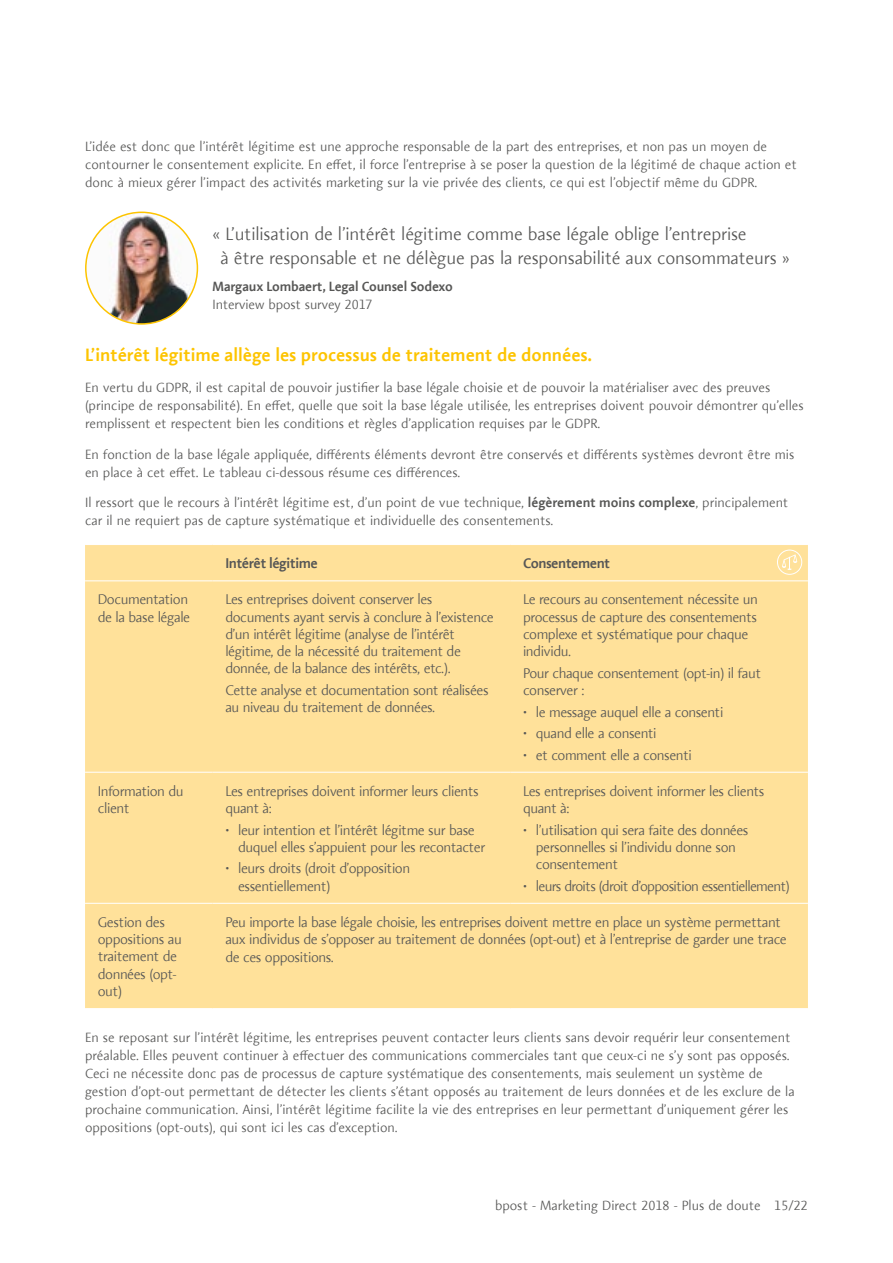
<style>
.page{position:relative;width:893px;height:1263px;background:#fff}
.page>*{position:absolute;margin:0;border:0;box-sizing:border-box;transform-origin:0 0}
.t1{font:300 18px/24px "Aroma No 2 LT Com";letter-spacing:-.01em;color:#575756}
.t2{font:600 18px "Aroma No 2 LT Com";color:#fdc400}
.t3{font:300 14.25px/17.2px "Aroma No 2 LT Com";letter-spacing:-.03em;color:#575756}
.t4{font:300 14.25px "Aroma No 2 LT Com";letter-spacing:-.05em;color:#575756}
.t5{font:600 14.25px "Aroma No 2 LT Com";letter-spacing:-.03em;color:#575756}
.t6{font:300 13.5px/18px "Aroma No 2 LT Com";color:#575756}
.t7{font:600 13.5px "Aroma No 2 LT Com";letter-spacing:-.01em;color:#575756}
.s1{font-weight:600}
</style>
<div class="page">
<div style="left:85px;top:545px;width:723px;height:463px;background:#ffe19a"></div>
<hr style="left:85px;top:580px;width:128px;height:1px;background:#fff">
<hr style="left:213px;top:580px;width:297px;height:1px;background:#fff">
<hr style="left:510px;top:580px;width:298px;height:1px;background:#fff">
<hr style="left:85px;top:772px;width:128px;height:1px;background:#fff">
<hr style="left:213px;top:772px;width:297px;height:1px;background:#fff">
<hr style="left:510px;top:772px;width:298px;height:1px;background:#fff">
<hr style="left:85px;top:903px;width:128px;height:1px;background:#fff">
<hr style="left:213px;top:903px;width:297px;height:1px;background:#fff">
<hr style="left:510px;top:903px;width:298px;height:1px;background:#fff">
<img style="left:86px;top:212px;width:111px;height:112px;border-radius:56px">
<div style="left:85px;top:212px;width:113px;height:113px;border:2px solid #fdc400;border-radius:50%"></div>
<div style="left:777px;top:550px;width:25px;height:25px;border:1px solid #fff;border-radius:50%"></div>
<svg style="left:782px;top:554px;width:15px;height:16px"></svg>
<p class="t6" style="left:85px;top:137px;width:713px">L’idée est donc que l’intérêt légitime est une approche responsable de la part des entreprises, et non pas un moyen de contourner le consentement explicite. En effet, il force l’entreprise à se poser la question de la légitimé de chaque action et donc à mieux gérer l’impact des activités marketing sur la vie privée des clients, ce qui est l’objectif même du GDPR.</p>
<h1 class="t1" style="left:220px;top:222px;width:571px;text-indent:-8px">« L’utilisation de l’intérêt légitime comme base légale oblige l’entreprise<br>à être responsable et ne délègue pas la responsabilité aux consommateurs »</h1>
<p class="t7" style="left:213px;top:277px;width:242px">Margaux Lombaert, Legal Counsel Sodexo</p>
<p class="t6" style="left:213px;top:295px;width:162px">Interview bpost survey 2017</p>
<h1 class="t2" style="left:85px;top:343px;width:509px">L’intérêt légitime allège les processus de traitement de données.</h1>
<p class="t6" style="left:85px;top:378px;width:720px">En vertu du GDPR, il est capital de pouvoir justifier la base légale choisie et de pouvoir la matérialiser avec des preuves (principe de responsabilité). En effet, quelle que soit la base légale utilisée, les entreprises doivent pouvoir démontrer qu’elles remplissent et respectent bien les conditions et règles d’application requises par le GDPR.</p>
<p class="t6" style="left:85px;top:445px;width:711px">En fonction de la base légale appliquée, différents éléments devront être conservés et différents systèmes devront être mis en place à cet effet. Le tableau ci-dessous résume ces différences.</p>
<p class="t6" style="left:85px;top:494px;width:705px">Il ressort que le recours à l’intérêt légitime est, d’un point de vue technique, <span class="s1">légèrement moins complexe</span>, principalement car il ne requiert pas de capture systématique et individuelle des consentements.</p>
<p class="t5" style="left:225px;top:554px;width:94px">Intérêt légitime</p>
<p class="t5" style="left:523px;top:554px;width:89px">Consentement</p>
<p class="t3" style="left:98px;top:591px;width:94px">Documentation de la base légale</p>
<p class="t3" style="left:225px;top:591px;width:270px">Les entreprises doivent conserver les documents ayant servis à conclure à l’existence d’un intérêt légitime (analyse de l’intérêt légitime, de la nécessité du traitement de donnée, de la balance des intérêts, etc.).</p>
<p class="t3" style="left:225px;top:681px;width:265px">Cette analyse et documentation sont réalisées au niveau du traitement de données.</p>
<p class="t3" style="left:523px;top:591px;width:236px">Le recours au consentement nécessite un processus de capture des consentements complexe et systématique pour chaque individu.</p>
<p class="t3" style="left:523px;top:664px;width:240px">Pour chaque consentement (opt-in) il faut conserver :</p>
<p class="t3" style="left:523px;top:703px;width:202px">• le message auquel elle a consenti</p>
<p class="t3" style="left:523px;top:724px;width:135px">• quand elle a consenti</p>
<p class="t3" style="left:523px;top:746px;width:170px">• et comment elle a consenti</p>
<p class="t3" style="left:98px;top:782px;width:87px">Information du client</p>
<p class="t3" style="left:225px;top:782px;width:255px">Les entreprises doivent informer leurs clients quant à:</p>
<p class="t3" style="left:238px;top:821px;width:249px;text-indent:-13px">• leur intention et l’intérêt légitme sur base duquel elles s’appuient pour les recontacter</p>
<p class="t3" style="left:238px;top:860px;width:173px;text-indent:-13px">• leurs droits (droit d’opposition essentiellement)</p>
<p class="t3" style="left:523px;top:782px;width:243px">Les entreprises doivent informer les clients quant à:</p>
<p class="t3" style="left:536px;top:821px;width:214px;text-indent:-13px">• l’utilisation qui sera faite des données personnelles si l’individu donne son consentement</p>
<p class="t4" style="left:523px;top:877px;width:268px">• leurs droits (droit d’opposition essentiellement)</p>
<p class="t3" style="left:98px;top:913px;width:85px">Gestion des oppositions au traitement de données (opt&shy;out)</p>
<p class="t3" style="left:225px;top:913px;width:563px">Peu importe la base légale choisie, les entreprises doivent mettre en place un système permettant aux individus de s’opposer au traitement de données (opt-out) et à l’entreprise de garder une trace de ces oppositions.</p>
<p class="t6" style="left:85px;top:1028px;width:711px">En se reposant sur l’intérêt légitime, les entreprises peuvent contacter leurs clients sans devoir requérir leur consentement préalable. Elles peuvent continuer à effectuer des communications commerciales tant que ceux-ci ne s’y sont pas opposés.<br>Ceci ne nécessite donc pas de processus de capture systématique des consentements, mais seulement un système de gestion d’opt-out permettant de détecter les clients s’étant opposés au traitement de leurs données et de les exclure de la prochaine communication. Ainsi, l’intérêt légitime facilite la vie des entreprises en leur permettant d’uniquement gérer les oppositions (opt-outs), qui sont ici les cas d’exception.</p>
<p class="t6" style="left:495px;top:1196px;width:314px">bpost - Marketing Direct 2018 - Plus de doute 15/22</p>
</div>
